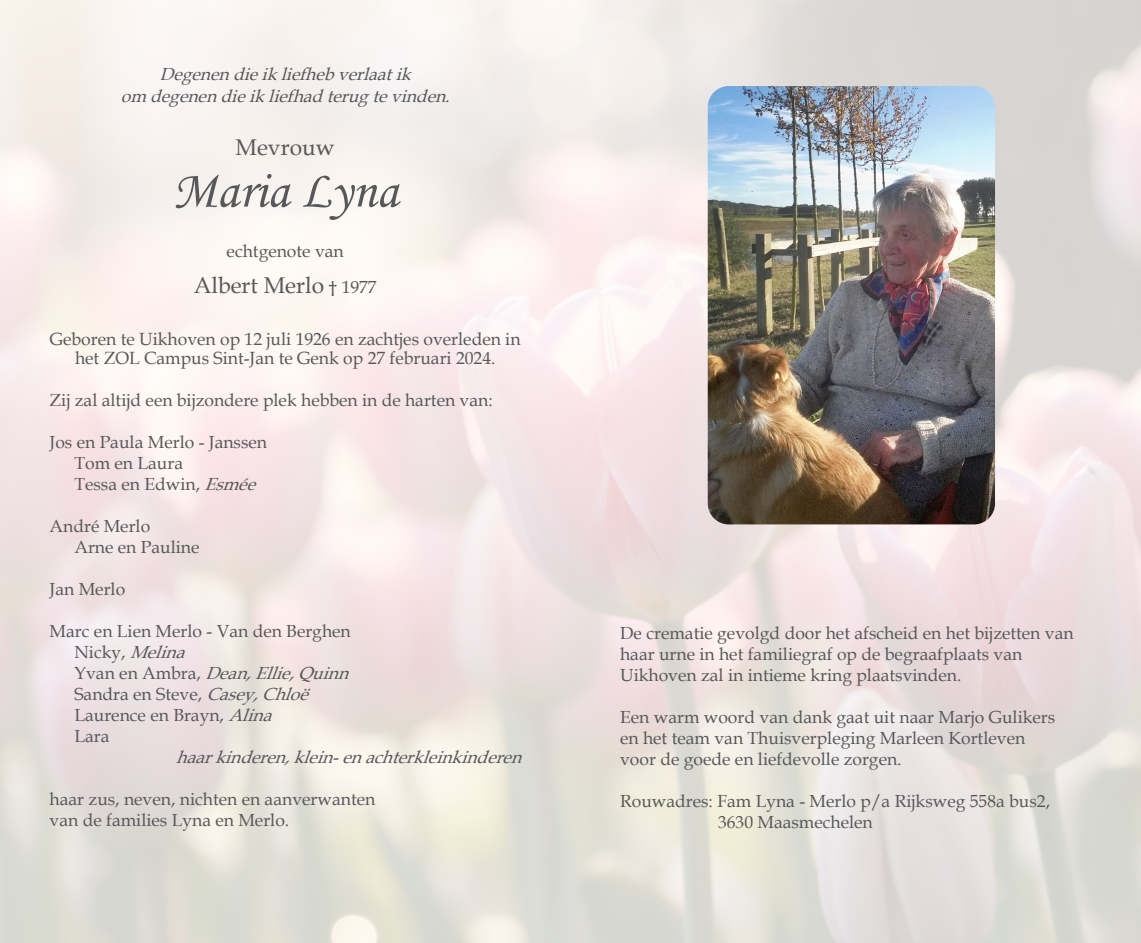
<style>
.page{position:relative;width:1141px;height:943px;background:#fff}
.page>*{position:absolute;margin:0;border:0;box-sizing:border-box;transform-origin:0 0}
.t1{font:52.5px "Monotype Corsiva";color:#57585a}
.t2{font:22.75px "Book Antiqua";color:#57585a}
.t3{font:17.68px/19.2px "Book Antiqua";color:#57585a;text-align:center}
.t4{font:17.5px/21px "Book Antiqua";color:#57585a}
.t5{font:italic 17.5px "Book Antiqua";color:#57585a}
.s1{font-size:17.5px}
.s2{font-style:italic}
.s3{font-style:normal}
</style>
<div class="page">
<img style="left:708px;top:86px;width:287px;height:438px">
<p class="t5" style="left:160px;top:62px;width:258px">Degenendieikliefhebverlaatik</p>
<p class="t5" style="left:121px;top:84px;width:337px">om degenendieikliefhadterugtevinden.</p>
<p class="t2" style="left:236px;top:131px;width:101px">Mevrouw</p>
<p class="t1" style="left:172px;top:159px;width:227px">Maria Lyna</p>
<p class="t4" style="left:227px;top:240px;width:119px">echtgenote van</p>
<p class="t2" style="left:194px;top:270px;width:184px">Albert Merlo <span class="s1">† 1977</span></p>
<p class="t3" style="left:50px;top:329px;width:472px">Geboren te Uikhoven op 12 juli 1926 en zachtjes overleden in het ZOL Campus Sint-Jan te Genk op 27 februari 2024.</p>
<p class="t4" style="left:50px;top:389px;width:445px">Zij zal altijd een bijzondere plek hebben in de harten van:</p>
<p class="t4" style="left:50px;top:431px;width:219px">Jos en Paula Merlo - Janssen</p>
<p class="t4" style="left:74px;top:452px;width:110px">Tom en Laura</p>
<p class="t4" style="left:74px;top:473px;width:190px">Tessa en Edwin, <span class="s2">Esmée</span></p>
<p class="t4" style="left:50px;top:515px;width:102px">André Merlo</p>
<p class="t4" style="left:74px;top:536px;width:127px">Arne en Pauline</p>
<p class="t4" style="left:50px;top:578px;width:77px">Jan Merlo</p>
<p class="t4" style="left:50px;top:620px;width:303px">Marc en Lien Merlo - Van den Berghen</p>
<p class="t4" style="left:74px;top:641px;width:120px">N i c k y , <span class="s2">Melina</span></p>
<p class="t5" style="left:74px;top:661px;width:284px"><span class="s3">Y v a n e n A m b r a ,</span> Dean,Ellie,Quinn</p>
<p class="t4" style="left:74px;top:683px;width:243px">Sandra en Steve, <span class="s2">Casey,Chloë</span></p>
<p class="t4" style="left:74px;top:704px;width:207px">Laurence en Brayn, <span class="s2">Alina</span></p>
<p class="t4" style="left:74px;top:725px;width:37px">Lara</p>
<p class="t5" style="left:176px;top:745px;width:355px">haarkinderen,klein-enachterkleinkinderen</p>
<p class="t4" style="left:50px;top:788px;width:327px">haar zus, neven, nichten en aanverwanten</p>
<p class="t4" style="left:50px;top:809px;width:241px">van de families Lyna en Merlo.</p>
<p class="t4" style="left:620px;top:621px;width:455px">De crematie gevolgd door het afscheid en het bijzetten van haar urne in het familiegraf op de begraafplaats van</p>
<p class="t4" style="left:620px;top:663px;width:343px">Uikhoven zal in intieme kring plaatsvinden.</p>
<p class="t4" style="left:620px;top:705px;width:437px">Een warm woord van dank gaat uit naar Marjo Gulikers</p>
<p class="t4" style="left:620px;top:726px;width:407px">en het team van Thuisverpleging Marleen Kortleven</p>
<p class="t4" style="left:620px;top:747px;width:283px">voor de goede en liefdevolle zorgen.</p>
<p class="t4" style="left:620px;top:789px;width:431px">Rouwadres: Fam Lyna - Merlo p/a Rijksweg 558a bus2,</p>
<p class="t4" style="left:718px;top:810px;width:156px">3630 Maasmechelen</p>
</div>
